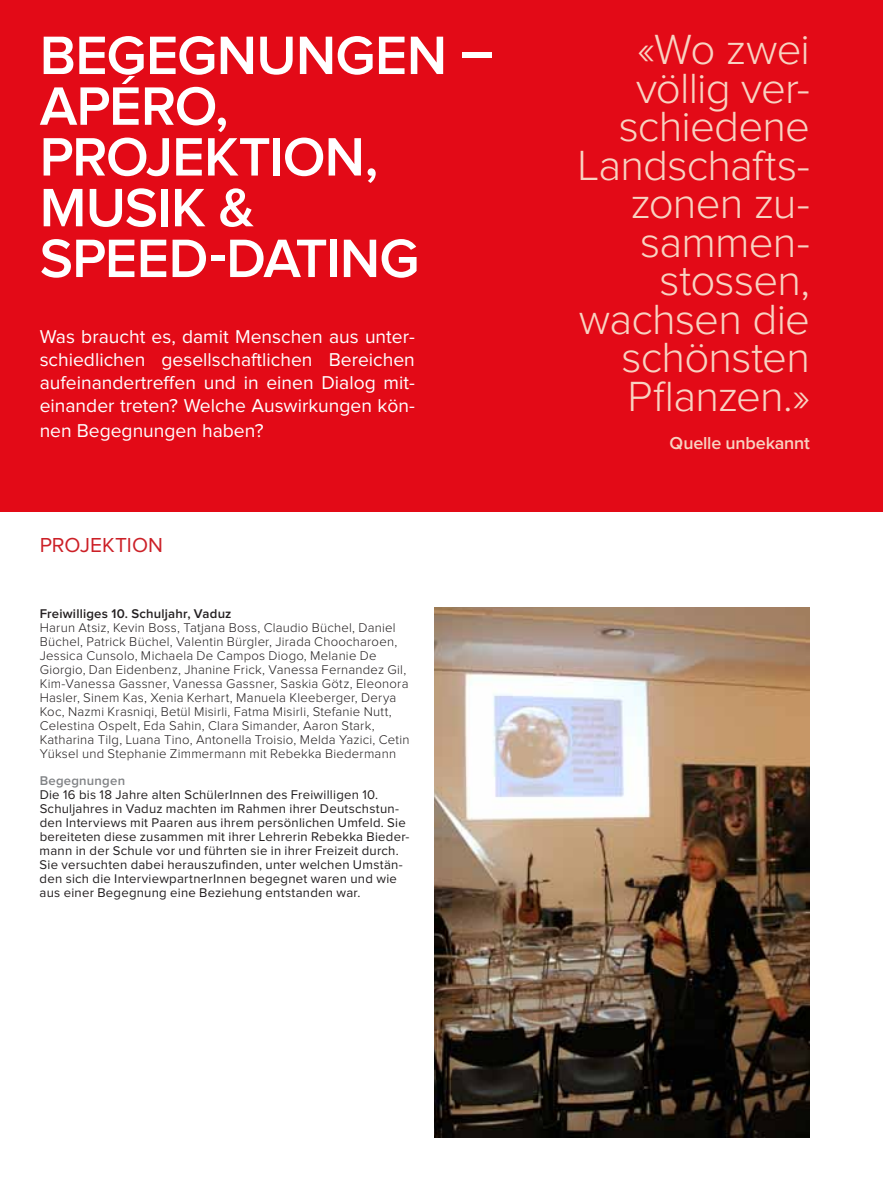
<style>
.page{position:relative;width:883px;height:1191px;background:#fff}
.page>*{position:absolute;margin:0;border:0;box-sizing:border-box;transform-origin:0 0}
.t1{font:600 56px/50.8px "Proxima Nova";letter-spacing:-.01em;color:#fff}
.t2{font:300 43.75px/38.5px "Proxima Nova";letter-spacing:-.02em;color:#f8d3c2;text-align:right}
.t3{font:21px "Proxima Nova";letter-spacing:.005em;color:#cc2027}
.t4{font:19.25px/23.1px "Proxima Nova";color:#fff;text-align:justify}
.t5{font:600 17.85px "Proxima Nova";letter-spacing:-.01em;color:#f8d3c2}
.t6{font:300 13.12px/14px "Proxima Nova";letter-spacing:.015em;color:#231f20}
.t7{font:13.12px/14px "Proxima Nova";letter-spacing:.02em;color:#231f20}
.t8{font:600 13.12px "Proxima Nova";letter-spacing:.015em;color:#231f20}
.t9{font:600 13.12px "Proxima Nova";letter-spacing:.02em;color:#808285}
</style>
<div class="page">
<img style="left:435px;top:607px;width:375px;height:530px">
<div style="left:0;top:0;width:883px;height:511px;background:#e30a17"></div>
<h1 class="t1" style="left:40px;top:32px;width:216px">BEGEGNUN</h1>
<h1 class="t1" style="left:335px;top:32px;width:159px">GEN –</h1>
<h1 class="t1" style="left:40px;top:83px;width:374px">Apé ro,<br>Proj ektion,<br>Musik &amp;<br>Speed-Dating</h1>
<h3 class="t4" style="left:40px;top:325px;width:377px">Was braucht es, damit Menschen aus unter&shy;schiedlichen gesellschaftlichen Bereichen aufeinandertreffen und in einen Dialog mit&shy;einander treten? Welche Auswirkungen kön-</h3>
<h3 class="t4" style="left:40px;top:420px;width:225px">nen Begegnungen haben?</h3>
<h3 class="t3" style="left:40px;top:535px;width:88px">PROJEKTION</h3>
<p class="t8" style="left:40px;top:607px;width:193px">Freiwilliges 10. Schuljahr, Vaduz</p>
<p class="t6" style="left:40px;top:621px;width:371px">Harun Atsiz, Kevin Boss, Tatjana Boss, Claudio Büchel, Daniel Büchel, Patrick Büchel, Valentin Bürgler, Jirada Choocharoen, Jessica Cunsolo, Michaela De Campos Diogo, Melanie De Giorgio, Dan Eidenbenz, Jhanine Frick, Vanessa Fernandez Gil, Kim-Vanessa Gassner, Vanessa Gassner, Saskia Götz, Eleonora Hasler, Sinem Kas, Xenia Kerhart, Manuela Kleeberger, Derya Koc, Nazmi Krasniqi, Betül Misirli, Fatma Misirli, Stefanie Nutt, Celestina Ospelt, Eda Sahin, Clara Simander, Aaron Stark, Katharina Tilg, Luana Tino, Antonella Troisio, Melda Yazici, Cetin Yüksel und Stephanie Zimmermann mit Rebekka Biedermann</p>
<p class="t9" style="left:40px;top:775px;width:87px">Begegnungen</p>
<p class="t7" style="left:40px;top:788px;width:371px">Die 16 bis 18 Jahre alten SchülerI nnen des Freiwilligen 10.<br>Schuljahres in Vaduz machten im Rahmen ihrer Deutschstun&shy;den I nterviews mit Paaren aus ihrem persönlichen U mfeld. Sie bereiteten diese zusammen mit ihrer Lehrerin Rebekka Bieder&shy;mann in der Schule vor und führten sie in ihrer Freizeit durch.<br>Sie versuchten dabei herauszufinden, unter welchen U mstän&shy;den sich die I nterviewpartnerI nnen begegnet waren und wie aus einer Begegnung eine Beziehung entstanden war.</p>
<h2 class="t2" style="left:578px;top:32px;width:234px">«Wo zwei völlig ver&shy;schiedene<br>Landschafts&shy;zonen zu&shy;sammen&shy;stossen, wachsen die schönsten<br>Pflanzen.»</h2>
<h3 class="t5" style="left:670px;top:435px;width:142px">Quelle unbekannt</h3>
</div>
